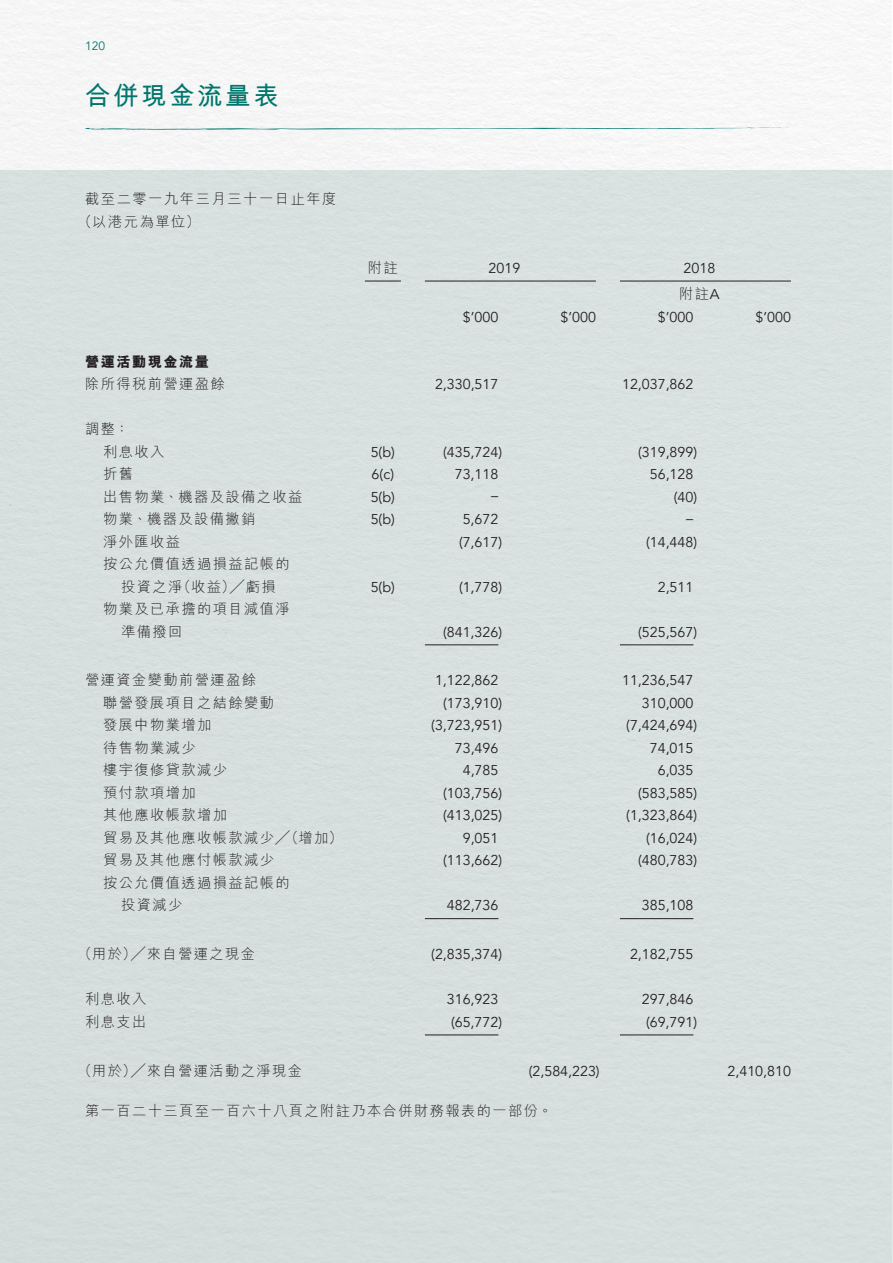
<style>
.page{position:relative;width:893px;height:1263px;background:#fff}
.page>*{position:absolute;margin:0;border:0;box-sizing:border-box;transform-origin:0 0}
.t1{font:700 25.5px "M Hei HK";letter-spacing:.1em;color:#00766c}
._01_Body_Text{font:14.25px "Avenir";color:#231f20}
._15_Table_Stub{font:300 14.25px/22.5px "M Hei HK";letter-spacing:.1em;color:#231f20}
._01_Body_Text-2{font:300 14.25px/22.5px "M Hei HK";letter-spacing:.1em;color:#231f20}
._15_Table_Stub-2{font:800 14.25px "M Hei HK";letter-spacing:.1em;color:#231f20}
.t2{font:12px "Avenir";color:#00766c}
.s1{font-family:"Avenir";font-weight:400}
</style>
<div class="page">
<div style="left:0;top:170px;width:892px;height:1093px;background:#d7dfdf"></div>
<svg style="left:84px;top:127px;width:707px;height:3px"></svg>
<hr style="left:365px;top:281px;width:36px;height:1px;background:#231f20">
<hr style="left:425px;top:281px;width:171px;height:1px;background:#231f20">
<hr style="left:620px;top:281px;width:171px;height:1px;background:#231f20">
<hr style="left:425px;top:644px;width:73px;height:1px;background:#231f20">
<hr style="left:620px;top:644px;width:73px;height:1px;background:#231f20">
<hr style="left:425px;top:918px;width:73px;height:1px;background:#231f20">
<hr style="left:620px;top:918px;width:73px;height:1px;background:#231f20">
<hr style="left:425px;top:1034px;width:73px;height:1px;background:#231f20">
<hr style="left:620px;top:1034px;width:73px;height:1px;background:#231f20">
<p class="t2" style="left:85px;top:39px;width:22px">120</p>
<h1 class="t1" style="left:85px;top:77px;width:195px">合併現金流量表</h1>
<p class="_01_Body_Text-2" style="left:78px;top:187px;width:260px;text-indent:7px">截至二零一九年三月三十一日止年度（以港元為單位）</p>
<p class="_01_Body_Text-2" style="left:368px;top:256px;width:31px">附註</p>
<p class="_01_Body_Text" style="left:489px;top:259px;width:33px">2019</p>
<p class="_01_Body_Text" style="left:684px;top:259px;width:33px">2018</p>
<p class="_01_Body_Text-2" style="left:679px;top:282px;width:42px">附註<span class="s1">A</span></p>
<p class="_01_Body_Text" style="left:463px;top:308px;width:37px">$’000</p>
<p class="_01_Body_Text" style="left:560px;top:308px;width:37px">$’000</p>
<p class="_01_Body_Text" style="left:658px;top:308px;width:37px">$’000</p>
<p class="_01_Body_Text" style="left:755px;top:308px;width:37px">$’000</p>
<p class="_15_Table_Stub-2" style="left:85px;top:354px;width:125px">營運活動現金流量</p>
<p class="_15_Table_Stub" style="left:85px;top:372px;width:141px">除所得稅前營運盈餘</p>
<p class="_01_Body_Text" style="left:435px;top:376px;width:65px">2,330,517</p>
<p class="_01_Body_Text" style="left:622px;top:376px;width:73px">12,037,862</p>
<p class="_15_Table_Stub" style="left:85px;top:417px;width:46px">調整：</p>
<p class="_15_Table_Stub" style="left:103px;top:440px;width:63px">利息收入</p>
<p class="_01_Body_Text" style="left:371px;top:443px;width:26px">5(b)</p>
<p class="_01_Body_Text" style="left:443px;top:443px;width:60px">(435,724)</p>
<p class="_01_Body_Text" style="left:638px;top:443px;width:60px">(319,899)</p>
<p class="_15_Table_Stub" style="left:103px;top:462px;width:31px">折舊</p>
<p class="_01_Body_Text" style="left:372px;top:466px;width:24px">6(c)</p>
<p class="_01_Body_Text" style="left:455px;top:466px;width:45px">73,118</p>
<p class="_01_Body_Text" style="left:650px;top:466px;width:45px">56,128</p>
<p class="_15_Table_Stub" style="left:103px;top:485px;width:201px">出售物業、機器及設備之收益</p>
<p class="_01_Body_Text" style="left:371px;top:488px;width:26px">5(b)</p>
<p class="_01_Body_Text" style="left:491px;top:487px;width:9px">–</p>
<p class="_01_Body_Text" style="left:674px;top:488px;width:25px">(40)</p>
<p class="_15_Table_Stub" style="left:103px;top:507px;width:154px">物業、機器及設備撇銷</p>
<p class="_01_Body_Text" style="left:371px;top:511px;width:26px">5(b)</p>
<p class="_01_Body_Text" style="left:463px;top:511px;width:37px">5,672</p>
<p class="_01_Body_Text" style="left:686px;top:509px;width:9px">–</p>
<p class="_15_Table_Stub" style="left:103px;top:530px;width:78px">淨外匯收益</p>
<p class="_01_Body_Text" style="left:459px;top:533px;width:45px">(7,617)</p>
<p class="_01_Body_Text" style="left:646px;top:533px;width:52px">(14,448)</p>
<p class="_15_Table_Stub" style="left:103px;top:552px;width:188px;text-align:center">按公允價值透過損益記帳的投資之淨（收益）╱虧損</p>
<p class="_01_Body_Text" style="left:371px;top:578px;width:26px">5(b)</p>
<p class="_01_Body_Text" style="left:459px;top:578px;width:45px">(1,778)</p>
<p class="_01_Body_Text" style="left:658px;top:578px;width:37px">2,511</p>
<p class="_15_Table_Stub" style="left:121px;top:597px;width:170px;text-indent:-18px">物業及已承擔的項目減值淨準備撥回</p>
<p class="_01_Body_Text" style="left:443px;top:623px;width:60px">(841,326)</p>
<p class="_01_Body_Text" style="left:638px;top:623px;width:60px">(525,567)</p>
<p class="_15_Table_Stub" style="left:85px;top:669px;width:172px">營運資金變動前營運盈餘</p>
<p class="_01_Body_Text" style="left:435px;top:672px;width:65px">1,122,862</p>
<p class="_01_Body_Text" style="left:622px;top:672px;width:73px">11,236,547</p>
<p class="_15_Table_Stub" style="left:103px;top:691px;width:172px">聯營發展項目之結餘變動</p>
<p class="_01_Body_Text" style="left:443px;top:694px;width:60px">(173,910)</p>
<p class="_01_Body_Text" style="left:642px;top:694px;width:53px">310,000</p>
<p class="_15_Table_Stub" style="left:103px;top:714px;width:110px">發展中物業增加</p>
<p class="_01_Body_Text" style="left:431px;top:717px;width:72px">(3,723,951)</p>
<p class="_01_Body_Text" style="left:626px;top:717px;width:72px">(7,424,694)</p>
<p class="_15_Table_Stub" style="left:103px;top:736px;width:94px">待售物業減少</p>
<p class="_01_Body_Text" style="left:455px;top:739px;width:45px">73,496</p>
<p class="_01_Body_Text" style="left:650px;top:739px;width:45px">74,015</p>
<p class="_15_Table_Stub" style="left:103px;top:759px;width:125px">樓宇復修貸款減少</p>
<p class="_01_Body_Text" style="left:463px;top:762px;width:37px">4,785</p>
<p class="_01_Body_Text" style="left:658px;top:762px;width:37px">6,035</p>
<p class="_15_Table_Stub" style="left:103px;top:781px;width:94px">預付款項增加</p>
<p class="_01_Body_Text" style="left:443px;top:784px;width:60px">(103,756)</p>
<p class="_01_Body_Text" style="left:638px;top:784px;width:60px">(583,585)</p>
<p class="_15_Table_Stub" style="left:103px;top:804px;width:125px">其他應收帳款增加</p>
<p class="_01_Body_Text" style="left:443px;top:807px;width:60px">(413,025)</p>
<p class="_01_Body_Text" style="left:626px;top:807px;width:72px">(1,323,864)</p>
<p class="_15_Table_Stub" style="left:103px;top:826px;width:241px">貿易及其他應收帳款減少╱（增加）</p>
<p class="_01_Body_Text" style="left:463px;top:829px;width:37px">9,051</p>
<p class="_01_Body_Text" style="left:646px;top:829px;width:52px">(16,024)</p>
<p class="_15_Table_Stub" style="left:103px;top:849px;width:172px">貿易及其他應付帳款減少</p>
<p class="_01_Body_Text" style="left:443px;top:852px;width:60px">(113,662)</p>
<p class="_01_Body_Text" style="left:638px;top:852px;width:60px">(480,783)</p>
<p class="_15_Table_Stub" style="left:121px;top:871px;width:170px;text-indent:-18px">按公允價值透過損益記帳的投資減少</p>
<p class="_01_Body_Text" style="left:447px;top:897px;width:53px">482,736</p>
<p class="_01_Body_Text" style="left:642px;top:897px;width:53px">385,108</p>
<p class="_15_Table_Stub" style="left:78px;top:942px;width:179px">（用於）╱來自營運之現金</p>
<p class="_01_Body_Text" style="left:431px;top:946px;width:72px">(2,835,374)</p>
<p class="_01_Body_Text" style="left:630px;top:946px;width:65px">2,182,755</p>
<p class="_15_Table_Stub" style="left:85px;top:987px;width:63px">利息收入</p>
<p class="_01_Body_Text" style="left:447px;top:991px;width:53px">316,923</p>
<p class="_01_Body_Text" style="left:642px;top:991px;width:53px">297,846</p>
<p class="_15_Table_Stub" style="left:85px;top:1010px;width:63px">利息支出</p>
<p class="_01_Body_Text" style="left:451px;top:1013px;width:52px">(65,772)</p>
<p class="_01_Body_Text" style="left:646px;top:1013px;width:52px">(69,791)</p>
<p class="_15_Table_Stub" style="left:78px;top:1059px;width:226px">（用於）╱來自營運活動之淨現金</p>
<p class="_01_Body_Text" style="left:529px;top:1062px;width:72px">(2,584,223)</p>
<p class="_01_Body_Text" style="left:727px;top:1062px;width:65px">2,410,810</p>
<p class="_01_Body_Text-2" style="left:85px;top:1099px;width:469px">第一百二十三頁至一百六十八頁之附註乃本合併財務報表的一部份。</p>
</div>
